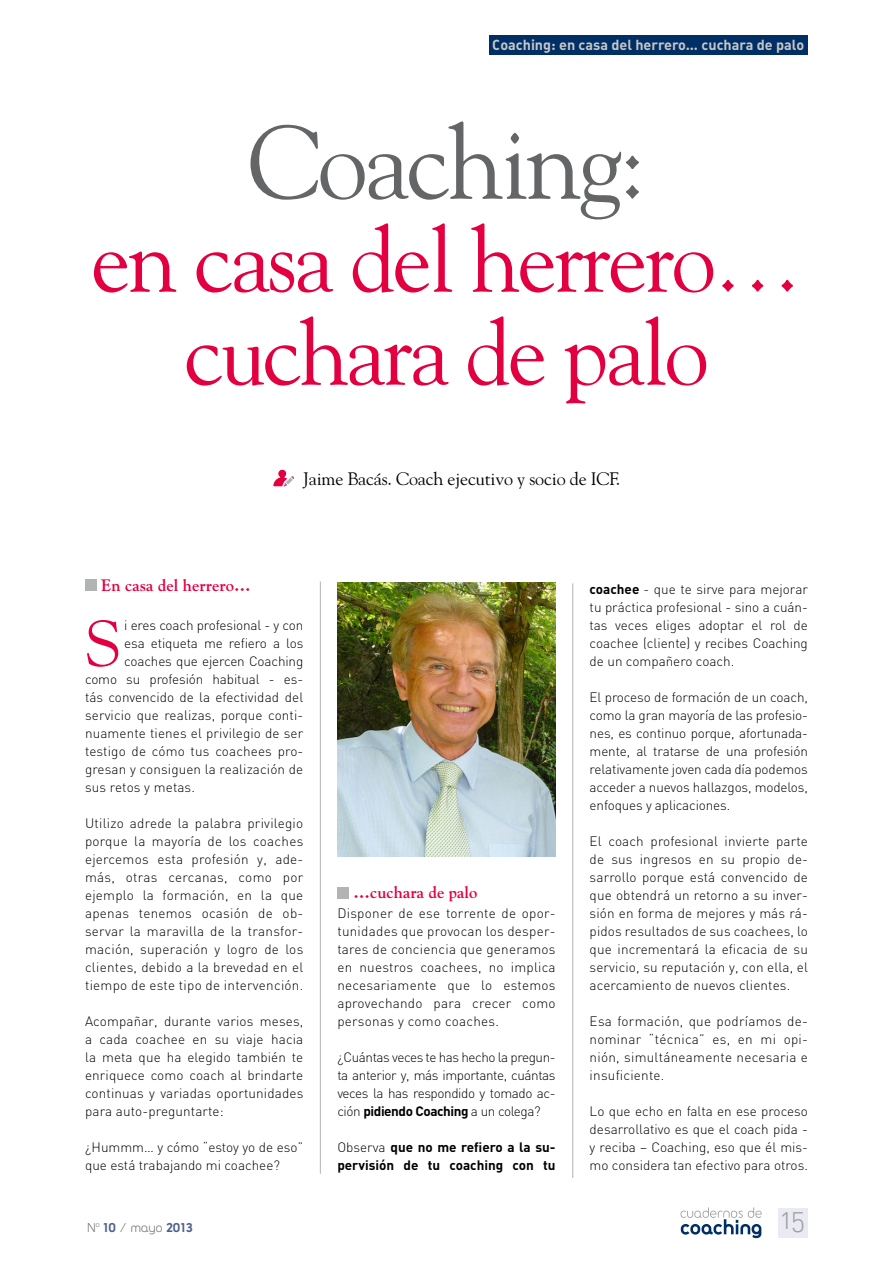
<style>
.page{position:relative;width:893px;height:1263px;background:#fff}
.page>*{position:absolute;margin:0;border:0;box-sizing:border-box;transform-origin:0 0}
.t1{font:103.5px "Goudy";letter-spacing:-.03em;color:#646567}
.t2{font:91.5px/93px "Goudy";letter-spacing:-.03em;color:#e30040;text-align:center}
.t3{font:64.65px "Goudy";color:#e30040}
.t4{font:28.2px "DIN Light Alternate";color:#9c9e9f}
.t5{font:18px "Goudy";letter-spacing:-.01em;color:#000}
.t6{font:700 16.5px "Goudy";color:#e30040}
.t7{font:15px "FNAC Regular";color:#7b7c7e}
.t8{font:14.4px "DIN Bold Alternate";color:#c6c7c8}
.t9{font:300 13.5px/18px "DIN";color:#000;text-align:justify}
.t10{font:700 13.5px/18px "DIN";color:#000}
.s1{font-weight:700}
.s2{font-weight:300}
.s3{font-weight:700;color:#4e6290}
</style>
<div class="page">
<div style="left:778px;top:1208px;width:30px;height:29px;background:#eaebf2"></div>
<svg style="left:681px;top:1207px;width:81px;height:31px"></svg>
<div style="left:85px;top:579px;width:12px;height:12px;background:#b1b3b4"></div>
<div style="left:337px;top:887px;width:12px;height:11px;background:#b1b3b4"></div>
<hr style="left:572px;top:583px;width:1px;height:595px;background:#b1b3b4">
<hr style="left:320px;top:581px;width:1px;height:593px;background:#b1b3b4">
<svg style="left:273px;top:469px;width:21px;height:18px"></svg>
<div style="left:489px;top:35px;width:319px;height:20px;background:#002f65"></div>
<img style="left:337px;top:583px;width:219px;height:274px">
<p class="t8" style="left:492px;top:40px;width:313px">Coaching: en casa del herrero… cuchara de palo</p>
<h1 class="t1" style="left:248px;top:121px;width:398px">Coaching:</h1>
<h2 class="t2" style="left:91px;top:220px;width:712px">en casa del herrero… cuchara de palo</h2>
<h3 class="t5" style="left:303px;top:472px;width:319px">Jaime Bacás. Coach ejecutivo y socio de ICF.</h3>
<p class="t6" style="left:101px;top:579px;width:151px">En casa del herrero…</p>
<h3 class="t3" style="left:85px;top:618px;width:37px">S</h3>
<p class="t9" style="left:124px;top:618px;width:181px">i eres coach profesional - y con</p>
<p class="t9" style="left:124px;top:636px;width:181px">esa etiqueta me refiero a los</p>
<p class="t9" style="left:124px;top:654px;width:181px">coaches que ejercen Coaching</p>
<p class="t9" style="left:85px;top:672px;width:220px">como su profesión habitual - es-</p>
<p class="t9" style="left:85px;top:690px;width:220px">tás convencido de la efectividad del</p>
<p class="t9" style="left:85px;top:708px;width:220px">servicio que realizas, porque conti-</p>
<p class="t9" style="left:85px;top:726px;width:220px">nuamente tienes el privilegio de ser</p>
<p class="t9" style="left:85px;top:744px;width:220px">testigo de cómo tus coachees pro-</p>
<p class="t9" style="left:85px;top:762px;width:220px">gresan y consiguen la realización de</p>
<p class="t9" style="left:85px;top:780px;width:111px">sus retos y metas.</p>
<p class="t9" style="left:85px;top:816px;width:220px">Utilizo adrede la palabra privilegio porque la mayoría de los coaches ejercemos esta profesión y, ade&shy;más, otras cercanas, como por ejemplo la formación, en la que apenas tenemos ocasión de ob&shy;servar la maravilla de la transfor&shy;mación, superación y logro de los clientes, debido a la brevedad en el tiempo de este tipo de intervención.</p>
<p class="t9" style="left:85px;top:1014px;width:220px">Acompañar, durante varios meses, a cada coachee en su viaje hacia la meta que ha elegido también te enriquece como coach al brindarte continuas y variadas oportunidades para auto-preguntarte:</p>
<p class="t9" style="left:85px;top:1140px;width:220px">¿Hummm… y cómo “estoy yo de eso” que está trabajando mi coachee?</p>
<p class="t6" style="left:354px;top:886px;width:125px">…cuchara de palo</p>
<p class="t9" style="left:337px;top:906px;width:220px">Disponer de ese torrente de opor&shy;tunidades que provocan los desper&shy;tares de conciencia que generamos en nuestros coachees, no implica necesariamente que lo estemos aprovechando para crecer como personas y como coaches.</p>
<p class="t9" style="left:337px;top:1050px;width:220px">¿Cuántas veces te has hecho la pregun&shy;ta anterior y, más importante, cuántas veces la has respondido y tomado ac&shy;ción <span class="s1">pidiendo Coaching</span> a un colega?</p>
<p class="t10" style="left:337px;top:1140px;width:220px"><span class="s2">Observa</span> que no me refiero a la su&shy;pervisión de tu coaching con tu</p>
<p class="t9" style="left:590px;top:582px;width:220px"><span class="s1">coachee</span> - que te sirve para mejorar tu práctica profesional - sino a cuán&shy;tas veces eliges adoptar el rol de coachee (cliente) y recibes Coaching de un compañero coach.</p>
<p class="t9" style="left:590px;top:690px;width:220px">El proceso de formación de un coach, como la gran mayoría de las profesio&shy;nes, es continuo porque, afortunada&shy;mente, al tratarse de una profesión relativamente joven cada día podemos acceder a nuevos hallazgos, modelos, enfoques y aplicaciones.</p>
<p class="t9" style="left:590px;top:834px;width:220px">El coach profesional invierte parte de sus ingresos en su propio de&shy;sarrollo porque está convencido de que obtendrá un retorno a su inver&shy;sión en forma de mejores y más rá&shy;pidos resultados de sus coachees, lo que incrementará la eficacia de su servicio, su reputación y, con ella, el acercamiento de nuevos clientes.</p>
<p class="t9" style="left:590px;top:1014px;width:220px">Esa formación, que podríamos de&shy;nominar “técnica” es, en mi opi&shy;nión, simultáneamente necesaria e insuficiente.</p>
<p class="t9" style="left:590px;top:1104px;width:220px">Lo que echo en falta en ese proceso desarrollativo es que el coach pida - y reciba – Coaching, eso que él mis&shy;mo considera tan efectivo para otros.</p>
<p class="t7" style="left:87px;top:1222px;width:107px">N<sup>o</sup> <span class="s3">10</span> / mayo <span class="s3">2013</span></p>
<h3 class="t4" style="left:779px;top:1210px;width:30px">0215</h3>
</div>
